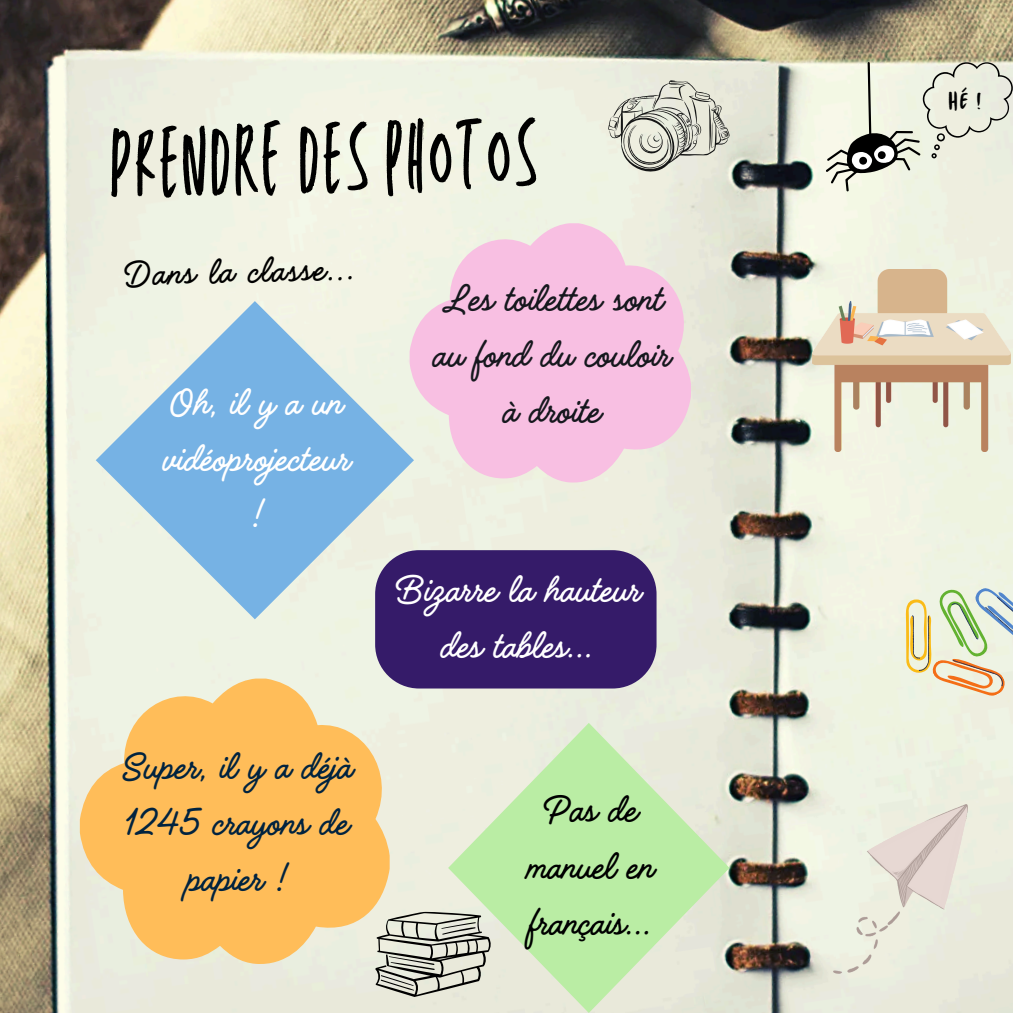
<style>
.page{position:relative;width:1013px;height:1013px;background:#fff}
.page>*{position:absolute;margin:0;border:0;box-sizing:border-box;transform-origin:0 0}
.t1{font:91.75px "TC Chaddlewood Regular";color:#000}
.t2{font:43.75px/56.2px "Handelson Three";color:#fff;text-align:center}
.t3{font:43.75px/56.2px "Handelson Three";color:#16181e;text-align:center}
.t4{font:43.75px/56.2px "Handelson Three";color:#01233f;text-align:center}
.t5{font:43.75px/56.2px "Handelson Three";color:#000;text-align:center}
.t6{font:41.25px "Handelson Three";color:#000}
.t7{font:23.62px "TC Milo Regular";color:#000}
</style>
<div class="page">
<img style="left:0;top:0;width:1012px;height:1012px">
<svg style="left:96px;top:301px;width:318px;height:318px;background:#b0d1e3"></svg>
<svg style="left:80px;top:678px;width:310px;height:286px;background:#fac97b"></svg>
<svg style="left:448px;top:723px;width:281px;height:289px;background:#cfebbd"></svg>
<svg style="left:409px;top:223px;width:282px;height:259px;background:#f5cbe1"></svg>
<div style="left:375px;top:550px;width:281px;height:138px;background:#351b69;border-radius:44px"></div>
<svg style="left:825px;top:62px;width:187px;height:129px;background:#d9dbcd"></svg>
<img style="left:812px;top:269px;width:198px;height:182px">
<svg style="left:878px;top:570px;width:134px;height:147px;background:#e4e5cb"></svg>
<img style="left:833px;top:804px;width:134px;height:169px">
<svg style="left:608px;top:80px;width:121px;height:94px;background:#c9cabe"></svg>
<svg style="left:375px;top:911px;width:116px;height:86px;background:#b5b5ab"></svg>
<p class="t1" style="left:109px;top:106px;width:429px;rotate:-1deg">PrendRE des photos</p>
<p class="t6" style="left:120px;top:251px;width:234px;rotate:-1deg">Dans la classe...</p>
<h1 class="t2" style="left:161px;top:376px;width:189px">Oh, ilyaun vidéoprojecteur !</h1>
<h2 class="t4" style="left:118px;top:740px;width:234px">Super, il y a déjà<br>1245 crayons de papier !</h2>
<h2 class="t3" style="left:431px;top:272px;width:239px">Les toilettes sont au fond du couloir à droite</h2>
<h2 class="t2" style="left:392px;top:563px;width:249px">Bizarre la hauteur des tables...</h2>
<h2 class="t5" style="left:525px;top:783px;width:128px">Pas de manuel en français...</h2>
<p class="t7" style="left:948px;top:85px;width:34px">Hé !</p>
</div>
